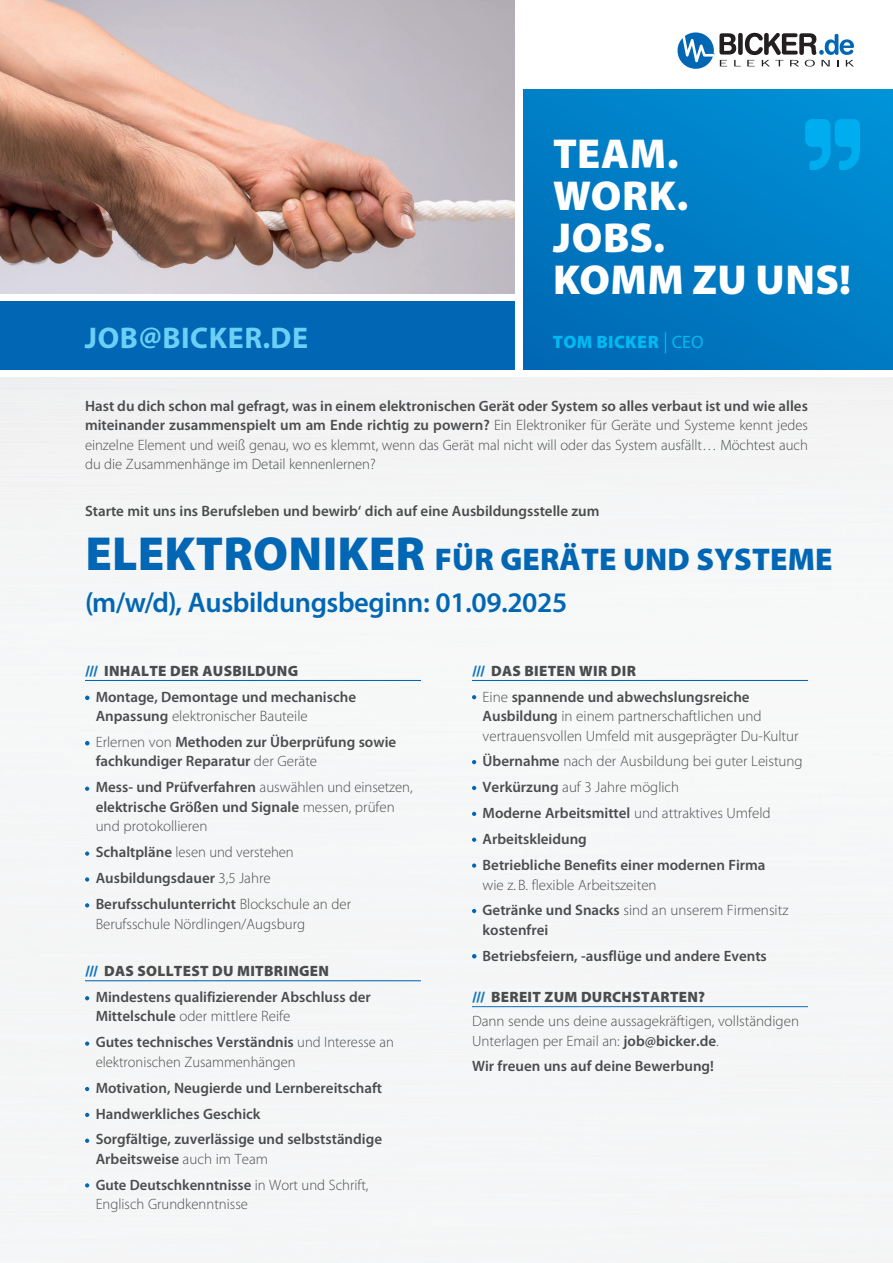
<style>
.page{position:relative;width:893px;height:1263px;background:#fff}
.page>*{position:absolute;margin:0;border:0;box-sizing:border-box;transform-origin:0 0}
.t1{font:900 42px/42px "Myriad Pro";letter-spacing:.01em;color:#fff}
.Fließtext{font:900 31.5px "Myriad Pro";letter-spacing:.005em;color:#0166b3}
.t2{font:700 30px "Myriad Pro";letter-spacing:.02em;color:#6bcff6}
.Fließtext-2{font:600 28.5px "Myriad Pro";letter-spacing:-.015em;color:#0166b3}
.t3{font:900 18px "Myriad Pro";letter-spacing:.02em;color:#00baf1}
.Fließtext_Aufzählung{font:600 15px/19.5px "Myriad Pro";color:#4b4c4d}
.Fließtext_Aufzählung-2{font:300 15px/19.5px "Myriad Pro";color:#4b4c4d}
.Fließtext-3{font:300 15px/19.5px "Myriad Pro";color:#4b4c4d;text-align:justify}
.Fließtext-4{font:600 15px "Myriad Pro";color:#4b4c4d}
.Fließtext-5{font:900 15px "Myriad Pro";letter-spacing:.02em;color:#4b4c4d}
.s1{font-weight:400;font-size:21.6px}
.s2{font-weight:400}
.s3{font-weight:600}
.s4{font-size:48px}
.s5{color:#1374bb}
.s6{font-weight:300}
</style>
<div class="page">
<div style="left:523px;top:89px;width:370px;height:281px;background:linear-gradient(to right,#0073bd,#0087cd)"></div>
<img style="left:0;top:0;width:514px;height:293px">
<svg style="left:677px;top:32px;width:177px;height:37px"></svg>
<svg style="left:805px;top:119px;width:55px;height:51px;background:#00a2e4"></svg>
<div style="left:0;top:302px;width:514px;height:68px;background:#0166b3"></div>
<hr style="left:85px;top:680px;width:336px;height:1px;background:#0166b3">
<hr style="left:85px;top:980px;width:336px;height:1px;background:#0166b3">
<svg style="left:85px;top:695px;width:5px;height:5px"></svg>
<svg style="left:85px;top:741px;width:5px;height:4px"></svg>
<svg style="left:85px;top:787px;width:4px;height:4px"></svg>
<svg style="left:85px;top:851px;width:4px;height:5px"></svg>
<svg style="left:85px;top:877px;width:4px;height:5px"></svg>
<svg style="left:85px;top:903px;width:4px;height:4px"></svg>
<svg style="left:85px;top:996px;width:4px;height:4px"></svg>
<svg style="left:85px;top:1041px;width:4px;height:5px"></svg>
<svg style="left:85px;top:1087px;width:4px;height:4px"></svg>
<svg style="left:85px;top:1113px;width:4px;height:4px"></svg>
<svg style="left:85px;top:1139px;width:4px;height:4px"></svg>
<svg style="left:85px;top:1183px;width:4px;height:4px"></svg>
<hr style="left:472px;top:680px;width:336px;height:1px;background:#0166b3">
<hr style="left:472px;top:1006px;width:336px;height:1px;background:#1374bb">
<svg style="left:472px;top:695px;width:4px;height:4px"></svg>
<svg style="left:472px;top:760px;width:4px;height:4px"></svg>
<svg style="left:472px;top:786px;width:4px;height:4px"></svg>
<svg style="left:472px;top:812px;width:4px;height:4px"></svg>
<svg style="left:472px;top:838px;width:4px;height:4px"></svg>
<svg style="left:472px;top:863px;width:4px;height:5px"></svg>
<svg style="left:472px;top:909px;width:4px;height:4px"></svg>
<svg style="left:472px;top:954px;width:4px;height:4px"></svg>
<h1 class="t1" style="left:553px;top:131px;width:299px">TEAM.<br>WORK.<br>JOBS.<br>KOMM ZU UNS!</h1>
<h3 class="t2" style="left:85px;top:319px;width:225px">JOB@BICKER.DE</h3>
<p class="t3" style="left:553px;top:329px;width:152px">TOM BICKER <span class="s1">|</span> <span class="s2">CEO</span></p>
<p class="Fließtext-3" style="left:85px;top:396px;width:724px"><span class="s3">Hast du dich schon mal gefragt, was in einem elektronischen Gerät oder System so alles verbaut ist und wie alles miteinander zusammenspielt um am Ende richtig zu powern?</span> Ein Elektroniker für Geräte und Systeme kennt jedes einzelne Element und weiß genau, wo es klemmt, wenn das Gerät mal nicht will oder das System ausfällt… Möchtest auch du die Zusammenhänge im Detail kennenlernen?</p>
<p class="Fließtext-4" style="left:85px;top:501px;width:516px">Starte mit uns ins Berufsleben und bewirb‘ dich auf eine Ausbildungsstelle zum</p>
<p class="Fließtext" style="left:86px;top:538px;width:749px"><span class="s4">ELEKTRONIKER</span> FÜR GERÄTE UND SYSTEME</p>
<p class="Fließtext-2" style="left:85px;top:584px;width:484px">(m/w/d), Ausbildungsbeginn: 01.09.2025</p>
<p class="Fließtext-5" style="left:85px;top:661px;width:215px"><span class="s5">///</span> INHALTE DER AUSBILDUNG</p>
<p class="Fließtext_Aufzählung" style="left:96px;top:686px;width:262px">Montage, Demontage und mechanische<br>Anpassung <span class="s6">elektronischer Bauteile</span></p>
<p class="Fließtext_Aufzählung" style="left:96px;top:732px;width:302px"><span class="s6">Erlernen von</span> Methoden zur Überprüfung sowie fachkundiger Reparatur <span class="s6">der Geräte</span></p>
<p class="Fließtext_Aufzählung-2" style="left:96px;top:777px;width:318px"><span class="s3">Mess- und Prüfverfahren</span> auswählen und einsetzen, <span class="s3">elektrische Größen und Signale</span> messen, prüfen und protokollieren</p>
<p class="Fließtext_Aufzählung-2" style="left:96px;top:842px;width:200px"><span class="s3">Schaltpläne</span> lesen und verstehen</p>
<p class="Fließtext_Aufzählung" style="left:96px;top:868px;width:176px">Ausbildungsdauer <span class="s6">3,5 Jahre</span></p>
<p class="Fließtext_Aufzählung-2" style="left:96px;top:894px;width:257px"><span class="s3">Berufsschulunterricht</span> Blockschule an der<br>Berufsschule Nördlingen/Augsburg</p>
<p class="Fließtext-5" style="left:85px;top:961px;width:246px"><span class="s5">///</span> DAS SOLLTEST DU MITBRINGEN</p>
<p class="Fließtext_Aufzählung" style="left:96px;top:987px;width:277px">Mindestens qualifizierender Abschluss der<br>Mittelschule <span class="s6">oder mittlere Reife</span></p>
<p class="Fließtext_Aufzählung-2" style="left:96px;top:1032px;width:300px"><span class="s3">Gutes technisches Verständnis</span> und Interesse an elektronischen Zusammenhängen</p>
<p class="Fließtext_Aufzählung" style="left:96px;top:1077px;width:288px">Motivation, Neugierde und Lernbereitschaft</p>
<p class="Fließtext_Aufzählung" style="left:96px;top:1103px;width:166px">Handwerkliches Geschick</p>
<p class="Fließtext_Aufzählung" style="left:96px;top:1129px;width:288px">Sorgfältige, zuverlässige und selbstständige<br>Arbeitsweise <span class="s6">auch im Team</span></p>
<p class="Fließtext_Aufzählung-2" style="left:96px;top:1175px;width:274px"><span class="s3">Gute Deutschkenntnisse</span> in Wort und Schrift,<br>Englisch Grundkenntnisse</p>
<p class="Fließtext-5" style="left:472px;top:661px;width:165px"><span class="s5">///</span> DAS BIETEN WIR DIR</p>
<p class="Fließtext_Aufzählung-2" style="left:483px;top:687px;width:317px">Eine <span class="s3">spannende und abwechslungsreiche<br>Ausbildung</span> in einem partnerschaftlichen und vertrauensvollen Umfeld mit ausgeprägter Du-Kultur</p>
<p class="Fließtext_Aufzählung-2" style="left:483px;top:751px;width:322px"><span class="s3">Übernahme</span> nach der Ausbildung bei guter Leistung</p>
<p class="Fließtext_Aufzählung-2" style="left:483px;top:777px;width:198px"><span class="s3">Verkürzung</span> auf 3 Jahre möglich</p>
<p class="Fließtext_Aufzählung" style="left:483px;top:803px;width:290px">Moderne Arbeitsmittel <span class="s6">und attraktives Umfeld</span></p>
<p class="Fließtext_Aufzählung" style="left:483px;top:829px;width:106px">Arbeitskleidung</p>
<p class="Fließtext_Aufzählung" style="left:483px;top:855px;width:284px">Betriebliche Benefits einer modernen Firma <span class="s6">wie z.B. flexible Arbeitszeiten</span></p>
<p class="Fließtext_Aufzählung" style="left:483px;top:900px;width:307px">Getränke und Snacks <span class="s6">sind an unserem Firmensitz </span>kostenfrei</p>
<p class="Fließtext_Aufzählung" style="left:483px;top:945px;width:286px">Betriebsfeiern, -ausflüge und andere Events</p>
<p class="Fließtext-5" style="left:472px;top:987px;width:235px"><span class="s5">///</span> BEREIT ZUM DURCHSTARTEN?</p>
<p class="Fließtext-3" style="left:472px;top:1011px;width:329px">Dann sende uns deine aussagekräftigen, vollständigen<br>Unterlagen per Email an: <span class="s3">job@bicker.de</span>.</p>
<p class="Fließtext-4" style="left:472px;top:1056px;width:243px">Wir freuen uns auf deine Bewerbung!</p>
</div>
